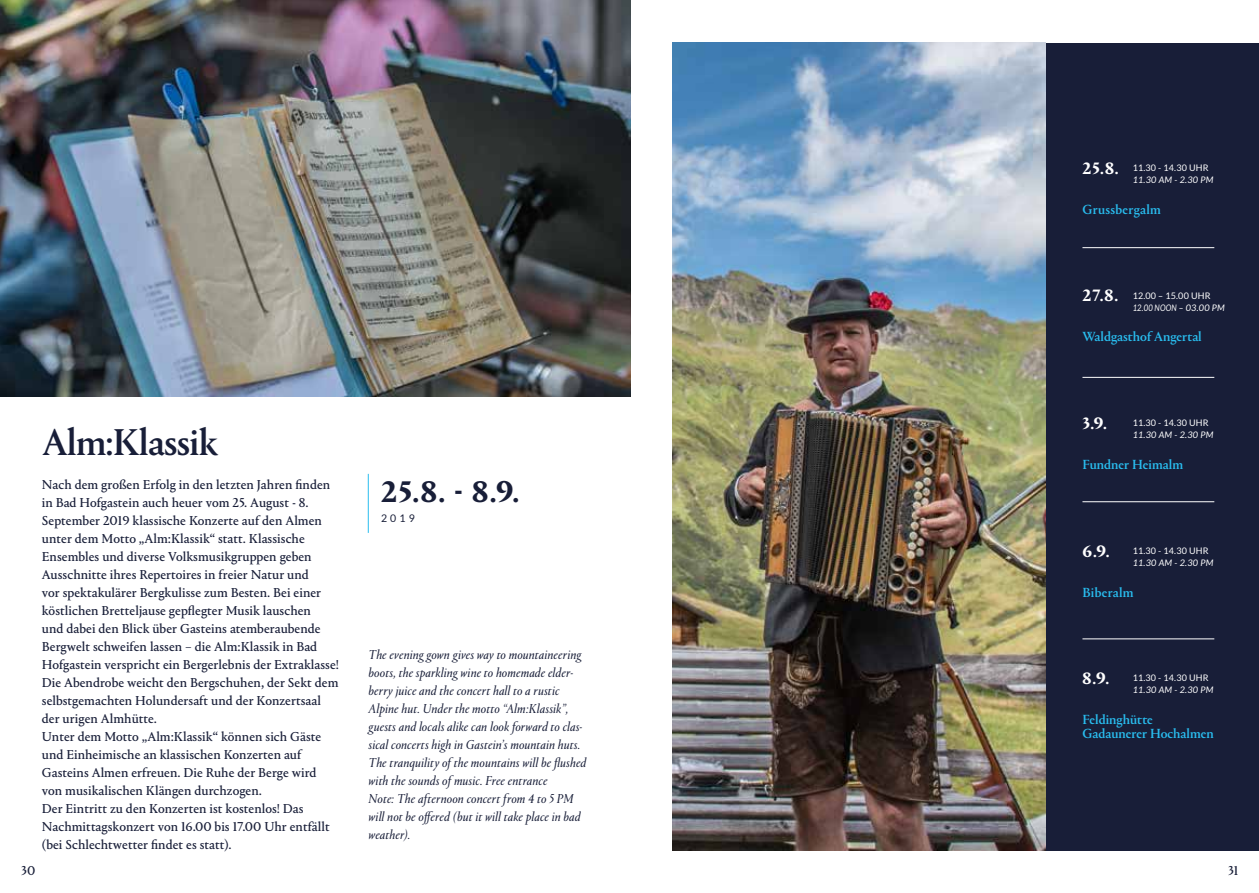
<style>
.page{position:relative;width:1259px;height:893px;background:#fff}
.page>*{position:absolute;margin:0;border:0;box-sizing:border-box;transform-origin:0 0}
.t1{font:500 39px "Portrait LF";letter-spacing:-.02em;color:#181e38}
.t2{font:700 31.2px "Portrait LF";color:#181e38}
.t3{font:700 17.25px "Portrait LF";color:#fff}
.t4{font:500 13.8px/13.5px "Portrait LF";color:#29bdef}
.t5{font:500 13.8px "Portrait LF";letter-spacing:.02em;color:#29bdef}
.t6{font:13.5px/18px "Portrait Text LF Regular 2";color:#181e38}
.t7{font:italic 13.5px/18px "Portrait LF";letter-spacing:.005em;color:#181e38}
.t8{font:10.5px "Lato";color:#181e38}
.t9{font:9px/12px "Lato";letter-spacing:.02em;color:#fff}
.t10{font:italic 9px "Lato";letter-spacing:.03em;color:#fff}
.t11{font:italic 9px/12px "Lato";letter-spacing:.03em;color:#fff;scale:.84 1}
.s1{font-family:"Portrait LF";font-weight:700;font-size:17.25px}
.s2{font-style:italic}
.s3{font-family:"Portrait LF";font-weight:700;font-style:normal;font-size:17.25px}
.s4{font-style:normal}
</style>
<div class="page">
<div style="left:1045px;top:43px;width:214px;height:807px;background:#181e38"></div>
<hr style="left:368px;top:474px;width:1px;height:59px;background:#29bdef">
<img style="left:672px;top:43px;width:373px;height:807px">
<img style="left:0;top:0;width:630px;height:396px">
<hr style="left:1082px;top:247px;width:132px;height:1px;background:#fff">
<hr style="left:1082px;top:377px;width:132px;height:1px;background:#fff">
<hr style="left:1082px;top:501px;width:132px;height:1px;background:#fff">
<hr style="left:1082px;top:638px;width:132px;height:1px;background:#fff">
<p class="t9" style="left:1132px;top:162px;width:82px;text-indent:-50px"><span class="s1">25.8.</span> 11.30 - 14.30 UHR<br><span class="s2">11.30 AM - 2.30 PM</span></p>
<p class="t5" style="left:1082px;top:200px;width:80px">Grussbergalm</p>
<h1 class="t1" style="left:43px;top:415px;width:177px">Alm:Klassik</h1>
<p class="t6" style="left:42px;top:475px;width:299px">Nach dem großen Erfolg in den letzten Jahren finden in Bad Hofgastein auch heuer vom 25. August - 8.<br>September 2019 klassische Konzerte auf den Almen unter dem Motto „Alm:Klassik“ statt. Klassische Ensembles und diverse Volksmusikgruppen geben Ausschnitte ihres Repertoires in freier Natur und<br>vor spektakulärer Bergkulisse zum Besten. Bei einer köstlichen Bretteljause gepflegter Musik lauschen<br>und dabei den Blick über Gasteins atemberaubende Bergwelt schweifen lassen – die Alm:Klassik in Bad Hofgastein verspricht ein Bergerlebnis der Extraklasse!<br>Die Abendrobe weicht den Bergschuhen, der Sekt dem selbstgemachten Holundersaft und der Konzertsaal der urigen Almhütte.<br>Unter dem Motto „Alm:Klassik“ können sich Gäste und Einheimische an klassischen Konzerten auf Gasteins Almen erfreuen. Die Ruhe der Berge wird von musikalischen Klängen durchzogen.<br>Der Eintritt zu den Konzerten ist kostenlos! Das Nachmittagskonzert von 16.00 bis 17.00 Uhr entfällt (bei Schlechtwetter findet es statt).</p>
<h2 class="t2" style="left:381px;top:470px;width:140px">25.8. - 8.9.</h2>
<p class="t8" style="left:381px;top:512px;width:35px">2019</p>
<p class="t7" style="left:368px;top:645px;width:219px">The evening gown gives way to mountaineering boots, the sparkling wine to homemade elder&shy;berry juice and the concert hall to a rustic Alpine hut. Under the motto “Alm:Klassik”, guests and locals alike can look forward to clas&shy;sical concerts high in Gastein’s mountain huts.<br>The tranquility of the mountains will be flushed with the sounds of music. Free entrance<br>Note: The afternoon concert from 4 to 5 PM will not be offered (but it will take place in bad weather).</p>
<p class="t11" style="left:1132px;top:289px;width:111px;text-indent:-50px"><span class="s3">27.8.</span> <span class="s4">12.00 – 15.00 UHR<br></span>12.00 NOON – 03.00 PM</p>
<p class="t4" style="left:1082px;top:330px;width:121px">Waldgasthof Angertal</p>
<p class="t3" style="left:1082px;top:411px;width:26px">3.9.</p>
<p class="t9" style="left:1132px;top:417px;width:77px">11.30 - 14.30 UHR</p>
<p class="t10" style="left:1132px;top:430px;width:82px">11.30 AM - 2.30 PM</p>
<p class="t4" style="left:1082px;top:457px;width:102px">Fundner Heimalm</p>
<p class="t3" style="left:1082px;top:539px;width:29px">6.9.</p>
<p class="t9" style="left:1132px;top:544px;width:77px">11.30 - 14.30 UHR</p>
<p class="t10" style="left:1132px;top:557px;width:82px">11.30 AM - 2.30 PM</p>
<p class="t5" style="left:1082px;top:583px;width:53px">Biberalm</p>
<p class="t3" style="left:1082px;top:666px;width:28px">8.9.</p>
<p class="t9" style="left:1132px;top:672px;width:77px">11.30 - 14.30 UHR</p>
<p class="t10" style="left:1132px;top:685px;width:82px">11.30 AM - 2.30 PM</p>
<p class="t4" style="left:1082px;top:712px;width:133px">Feldinghütte<br>Gadaunerer Hochalmen</p>
<p class="t6" style="left:21px;top:861px;width:16px">30</p>
<p class="t6" style="left:1228px;top:861px;width:12px">31</p>
</div>
